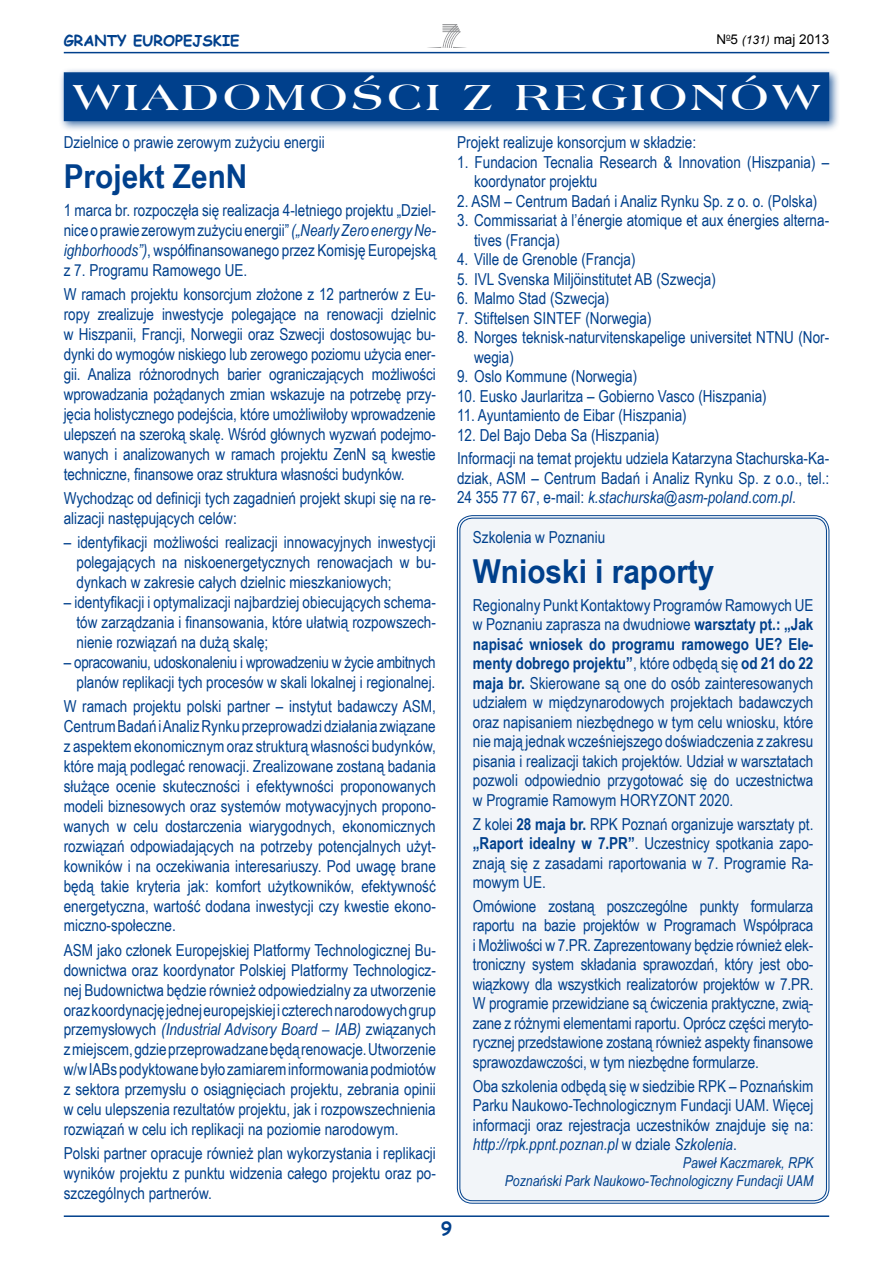
<style>
.page{position:relative;width:893px;height:1263px;background:#fff}
.page>*{position:absolute;margin:0;border:0;box-sizing:border-box;transform-origin:0 0}
.t1{font:700 39px "Americana L2";letter-spacing:.08em;color:#fff;scale:1.21 1}
.t2{font:700 33px "Arial Narrow";color:#00408c;scale:1.1 1}
.t3{font:700 18px "Comic Sans MS";color:#00408c}
.t4{font:16.5px/20px "Arial Narrow";color:#00408c;text-align:justify}
.t5{font:italic 15px/18px "Arial Narrow";color:#00408c;text-align:right}
.t6{font:700 15px "Comic Sans MS";color:#00408c}
.t7{font:13.5px "Arial";color:#000}
.s1{font-style:italic;font-size:12px}
.s2{font-style:italic}
.s3{font-family:"Arial"}
.s4{font-weight:700}
</style>
<div class="page">
<hr style="left:64px;top:52px;width:765px;height:1px;background:#00408c">
<hr style="left:64px;top:1215px;width:765px;height:2px;background:#00408c">
<svg style="left:427px;top:24px;width:39px;height:24px"></svg>
<div style="left:59px;top:67px;width:788px;height:71px;background:#00408c;opacity:.75"></div>
<div style="left:64px;top:72px;width:765px;height:49px;background:#00408c;border:2px solid #00408c"></div>
<div style="left:459px;top:517px;width:369px;height:685px;background:#f2f5f9;border-radius:14px"></div>
<p class="t6" style="left:64px;top:29px;width:177px">GRANTY EUROPEJSKIE</p>
<p class="t7" style="left:716px;top:30px;width:114px">N<sup>o</sup>5 <span class="s1">(131)</span> maj 2013</p>
<h1 class="t1" style="left:73px;top:73px;width:619px">WIADOMOŚCI Z REGIONÓW</h1>
<p class="t4" style="left:64px;top:132px;width:262px">Dzielnice o prawie zerowym zużyciu energii</p>
<h2 class="t2" style="left:64px;top:151px;width:168px">Projekt ZenN</h2>
<p class="t4" style="left:64px;top:200px;width:374px">1 marca br. rozpoczęła się realizacja 4-letniego projektu „Dziel&shy;nice o prawie zerowym zużyciu energii” <span class="s2">(„Nearly Zero energy Ne&shy;ighborhoods”)</span>, współfinansowanego przez Komisję Europejską z 7. Programu Ramowego UE.</p>
<p class="t4" style="left:64px;top:284px;width:374px">W ramach projektu konsorcjum złożone z 12 partnerów z Eu&shy;ropy zrealizuje inwestycje polegające na renowacji dzielnic w Hiszpanii, Francji, Norwegii oraz Szwecji dostosowując bu&shy;dynki do wymogów niskiego lub zerowego poziomu użycia ener&shy;gii. Analiza różnorodnych barier ograniczających możliwości wprowadzania pożądanych zmian wskazuje na potrzebę przy&shy;jęcia holistycznego podejścia, które umożliwiłoby wprowadzenie ulepszeń na szeroką skalę. Wśród głównych wyzwań podejmo&shy;wanych i analizowanych w ramach projektu ZenN są kwestie techniczne, finansowe oraz struktura własności budynków.</p>
<p class="t4" style="left:64px;top:488px;width:374px">Wychodząc od definicji tych zagadnień projekt skupi się na re&shy;alizacji następujących celów:</p>
<p class="t4" style="left:77px;top:532px;width:361px;text-indent:-13px">– identyfikacji możliwości realizacji innowacyjnych inwestycji polegających na niskoenergetycznych renowacjach w bu&shy;dynkach w zakresie całych dzielnic mieszkaniowych;</p>
<p class="t4" style="left:77px;top:592px;width:361px;text-indent:-13px">– identyfikacji i optymalizacji najbardziej obiecujących schema&shy;tów zarządzania i finansowania, które ułatwią rozpowszech&shy;nienie rozwiązań na dużą skalę;</p>
<p class="t4" style="left:64px;top:651px;width:374px;text-align:right">– opracowaniu, udoskonaleniu i wprowadzeniu w życie ambitnych planów replikacji tych procesów w skali lokalnej i regionalnej.</p>
<p class="t4" style="left:64px;top:696px;width:374px">W ramach projektu polski partner – instytut badawczy ASM, Centrum Badań i Analiz Rynku przeprowadzi działania związane z aspektem ekonomicznym oraz strukturą własności budynków, które mają podlegać renowacji. Zrealizowane zostaną badania służące ocenie skuteczności i efektywności proponowanych modeli biznesowych oraz systemów motywacyjnych propono&shy;wanych w celu dostarczenia wiarygodnych, ekonomicznych rozwiązań odpowiadających na potrzeby potencjalnych użyt&shy;kowników i na oczekiwania interesariuszy. Pod uwagę brane będą takie kryteria jak: komfort użytkowników, efektywność energetyczna, wartość dodana inwestycji czy kwestie ekono&shy;miczno-społeczne.</p>
<p class="t4" style="left:64px;top:939px;width:374px">ASM jako członek Europejskiej Platformy Technologicznej Bu&shy;downictwa oraz koordynator Polskiej Platformy Technologicz&shy;nej Budownictwa będzie również odpowiedzialny za utworzenie oraz koordynację jednej europejskiej i czterech narodowych grup przemysłowych <span class="s2">(Industrial Advisory Board – IAB)</span> związanych z miejscem, gdzie przeprowadzane będą renowacje. Utworzenie w/w IABs podyktowane było zamiarem informowania podmiotów z sektora przemysłu o osiągnięciach projektu, zebrania opinii w celu ulepszenia rezultatów projektu, jak i rozpowszechnienia rozwiązań w celu ich replikacji na poziomie narodowym.</p>
<p class="t4" style="left:64px;top:1143px;width:374px">Polski partner opracuje również plan wykorzystania i replikacji wyników projektu z punktu widzenia całego projektu oraz po&shy;szczególnych partnerów.</p>
<p class="t4" style="left:457px;top:132px;width:241px">Projekt realizuje konsorcjum w składzie:</p>
<p class="t4" style="left:474px;top:151px;width:357px;line-height:19.5px;text-indent:-17px">1. Fundacion Tecnalia Research &amp; Innovation (Hiszpania) – koordynator projektu</p>
<p class="t4" style="left:457px;top:190px;width:362px">2. ASM – Centrum Badań i Analiz Rynku Sp. z o. o. (Polska)</p>
<p class="t4" style="left:474px;top:210px;width:357px;line-height:19.5px;text-indent:-17px">3. Commissariat <span class="s3">à</span> l’énergie atomique et aux énergies alterna&shy;tives (Francja)</p>
<p class="t4" style="left:457px;top:249px;width:180px">4. Ville de Grenoble (Francja)</p>
<p class="t4" style="left:457px;top:268px;width:260px">5. IVL Svenska Miljöinstitutet AB (Szwecja)</p>
<p class="t4" style="left:457px;top:288px;width:154px">6. Malmo Stad (Szwecja)</p>
<p class="t4" style="left:457px;top:307px;width:196px">7. Stiftelsen SINTEF (Norwegia)</p>
<p class="t4" style="left:474px;top:327px;width:357px;line-height:19.5px;text-indent:-17px">8. Norges teknisk-naturvitenskapelige universitet NTNU (Nor&shy;wegia)</p>
<p class="t4" style="left:457px;top:366px;width:182px">9. Oslo Kommune (Norwegia)</p>
<p class="t4" style="left:457px;top:385px;width:311px">10. Eusko Jaurlaritza – Gobierno Vasco (Hiszpania)</p>
<p class="t4" style="left:457px;top:405px;width:231px">11. Ayuntamiento de Eibar (Hiszpania)</p>
<p class="t4" style="left:457px;top:422px;width:374px;line-height:23.7px">12. Del Bajo Deba Sa (Hiszpania)<br>Informacji na temat projektu udziela Katarzyna Stachurska-Ka-</p>
<p class="t4" style="left:457px;top:468px;width:374px;line-height:19.5px">dziak, ASM – Centrum Badań i Analiz Rynku Sp. z o.o., tel.:<br>24 355 77 67, e-mail: <span class="s2">k.stachurska@asm-poland.com.pl</span>.</p>
<p class="t4" style="left:473px;top:527px;width:134px">Szkolenia w Poznaniu</p>
<h2 class="t2" style="left:473px;top:546px;width:221px">Wnioski i raporty</h2>
<p class="t4" style="left:473px;top:595px;width:342px;line-height:19.5px">Regionalny Punkt Kontaktowy Programów Ramowych UE w Poznaniu zaprasza na dwudniowe <span class="s4">warsztaty pt.: „Jak napisać wniosek do programu ramowego UE? Ele&shy;menty dobrego projektu”</span>, które odbędą się <span class="s4">od 21 do 22 maja br.</span> Skierowane są one do osób zainteresowanych udziałem w międzynarodowych projektach badawczych oraz napisaniem niezbędnego w tym celu wniosku, które nie mają jednak wcześniejszego doświadczenia z zakresu pisania i realizacji takich projektów. Udział w warsztatach pozwoli odpowiednio przygotować się do uczestnictwa w Programie Ramowym HORYZONT 2020.</p>
<p class="t4" style="left:473px;top:813px;width:342px;line-height:19.5px">Z kolei <span class="s4">28 maja br.</span> RPK Poznań organizuje warsztaty pt. <span class="s4">„Raport idealny w 7.PR”</span>. Uczestnicy spotkania zapo&shy;znają się z zasadami raportowania w 7. Programie Ra&shy;mowym UE.</p>
<p class="t4" style="left:473px;top:896px;width:342px;line-height:19.5px">Omówione zostaną poszczególne punkty formularza raportu na bazie projektów w Programach Współpraca i Możliwości w 7.PR. Zaprezentowany będzie również elek&shy;troniczny system składania sprawozdań, który jest obo&shy;wiązkowy dla wszystkich realizatorów projektów w 7.PR.<br>W programie przewidziane są ćwiczenia praktyczne, zwią&shy;zane z różnymi elementami raportu. Oprócz części meryto&shy;rycznej przedstawione zostaną również aspekty finansowe sprawozdawczości, w tym niezbędne formularze.</p>
<p class="t4" style="left:473px;top:1075px;width:342px;line-height:19.5px">Oba szkolenia odbędą się w siedzibie RPK – Poznańskim Parku Naukowo-Technologicznym Fundacji UAM. Więcej informacji oraz rejestracja uczestników znajduje się na: <span class="s2">http://rpk.ppnt.poznan.pl</span> w dziale <span class="s2">Szkolenia</span>.</p>
<p class="t5" style="left:505px;top:1153px;width:310px">Paweł Kaczmarek, RPK<br>Poznański Park Naukowo-Technologiczny Fundacji UAM</p>
<p class="t3" style="left:441px;top:1215px;width:12px">9</p>
</div>
